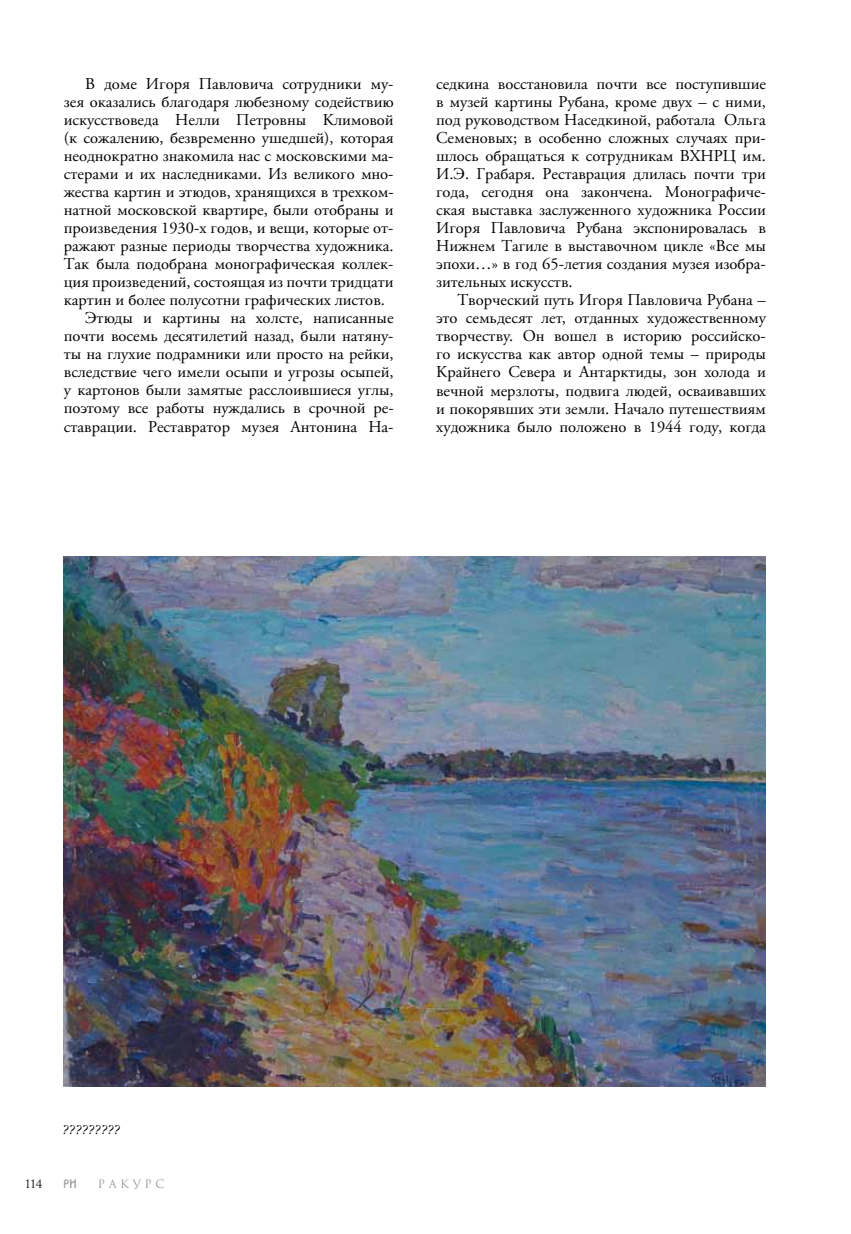
<style>
.page{position:relative;width:851px;height:1234px;background:#fff}
.page>*{position:absolute;margin:0;border:0;box-sizing:border-box;transform-origin:0 0}
.t1{font:16.5px/18px "APC Garamond";color:#000;text-align:justify}
.t2{font:italic 12px "Kudryashev";color:#000}
.t3{font:11.25px "Romul";letter-spacing:.33em;color:#969798}
.t4{font:11.25px "Romul";color:#000}
</style>
<div class="page">
<svg style="left:64px;top:1179px;width:12px;height:8px"></svg>
<img style="left:64px;top:556px;width:701px;height:530px">
<p class="t1" style="left:85px;top:75px;width:310px">В доме Игоря Павловича сотрудники му-</p>
<p class="t1" style="left:64px;top:93px;width:331px">зея оказались благодаря любезному содействию</p>
<p class="t1" style="left:64px;top:111px;width:331px">искусствоведа Нелли Петровны Климовой</p>
<p class="t1" style="left:64px;top:129px;width:331px">(к сожалению, безвременно ушедшей), которая</p>
<p class="t1" style="left:64px;top:147px;width:331px">неоднократно знакомила нас с московскими ма-</p>
<p class="t1" style="left:64px;top:165px;width:331px">стерами и их наследниками. Из великого мно-</p>
<p class="t1" style="left:64px;top:183px;width:331px">жества картин и этюдов, хранящихся в трехком-</p>
<p class="t1" style="left:64px;top:201px;width:331px">натной московской квартире, были отобраны и</p>
<p class="t1" style="left:64px;top:219px;width:331px">произведения 1930-х годов, и вещи, которые от-</p>
<p class="t1" style="left:64px;top:237px;width:331px">ражают разные периоды творчества художника.</p>
<p class="t1" style="left:64px;top:255px;width:331px">Так была подобрана монографическая коллек-</p>
<p class="t1" style="left:64px;top:273px;width:331px">ция произведений, состоящая из почти тридцати</p>
<p class="t1" style="left:64px;top:291px;width:322px">картин и более полусотни графических листов.</p>
<p class="t1" style="left:85px;top:309px;width:310px">Этюды и картины на холсте, написанные</p>
<p class="t1" style="left:64px;top:327px;width:331px">почти восемь десятилетий назад, были натяну-</p>
<p class="t1" style="left:64px;top:345px;width:331px">ты на глухие подрамники или просто на рейки,</p>
<p class="t1" style="left:64px;top:363px;width:331px">вследствие чего имели осыпи и угрозы осыпей,</p>
<p class="t1" style="left:64px;top:381px;width:331px">у картонов были замятые расслоившиеся углы,</p>
<p class="t1" style="left:64px;top:399px;width:331px">поэтому все работы нуждались в срочной ре-</p>
<p class="t1" style="left:64px;top:417px;width:331px">ставрации. Реставратор музея Антонина На-</p>
<p class="t1" style="left:436px;top:75px;width:331px">седкина восстановила почти все поступившие в музей картины Рубана, кроме двух – с ними, под руководством Наседкиной, работала Ольга Семеновых; в особенно сложных случаях при&shy;шлось обращаться к сотрудникам ВХНРЦ им.<br>И.Э. Грабаря. Реставрация длилась почти три года, сегодня она закончена. Монографиче&shy;ская выставка заслуженного художника России Игоря Павловича Рубана экспонировалась в Нижнем Тагиле в выставочном цикле «Все мы эпохи…» в год 65-летия создания музея изобра&shy;зительных искусств.</p>
<p class="t1" style="left:436px;top:291px;width:331px;text-indent:21px">Творческий путь Игоря Павловича Рубана – это семьдесят лет, отданных художественному творчеству. Он вошел в историю российско&shy;го искусства как автор одной темы – природы Крайнего Севера и Антарктиды, зон холода и вечной мерзлоты, подвига людей, осваивавших и покорявших эти земли. Начало путешествиям художника было положено в 1944 году, когда</p>
<p class="t2" style="left:63px;top:1122px;width:59px">?????????</p>
<p class="t4" style="left:25px;top:1176px;width:19px">114</p>
<p class="t3" style="left:98px;top:1176px;width:68px">ракурс</p>
</div>
